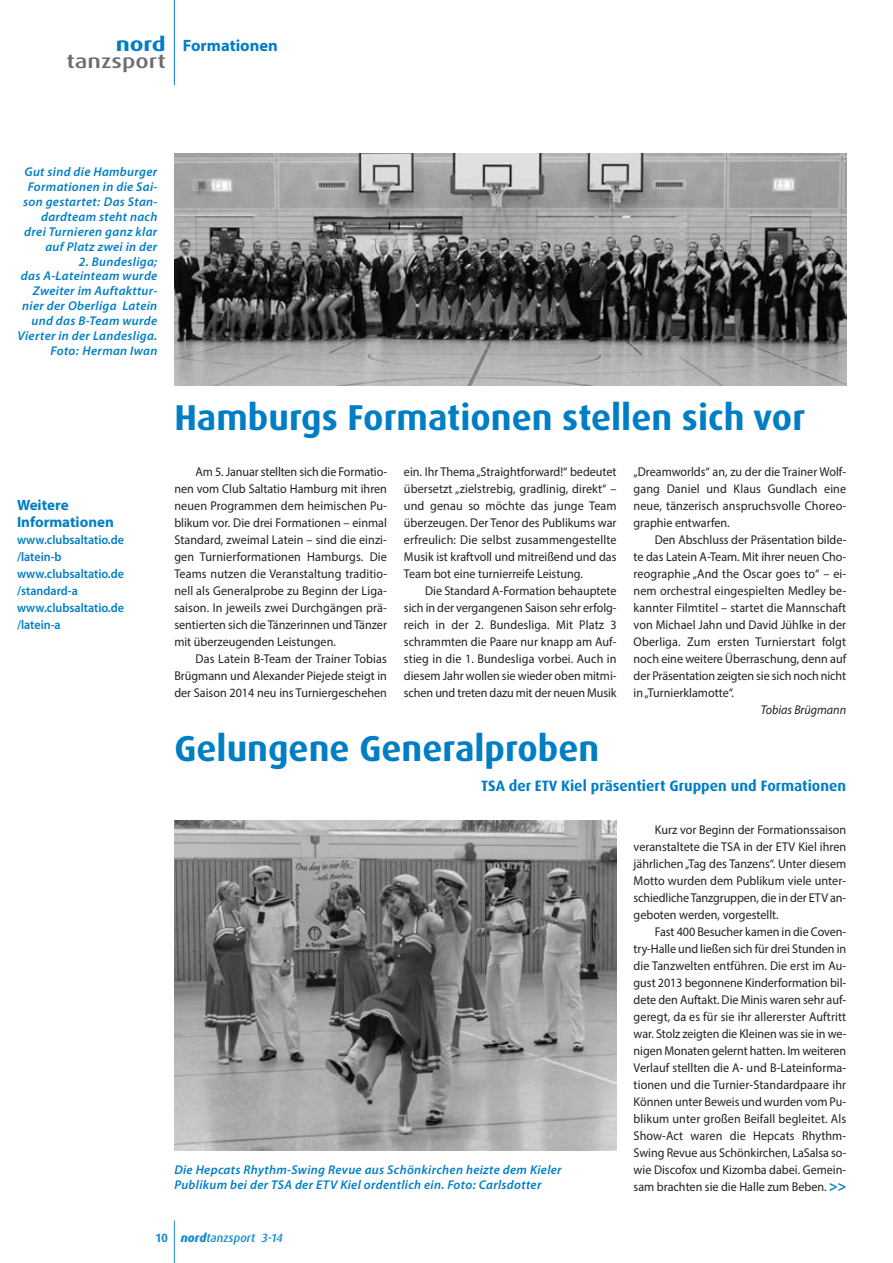
<style>
.page{position:relative;width:893px;height:1263px;background:#fff}
.page>*{position:absolute;margin:0;border:0;box-sizing:border-box;transform-origin:0 0}
.t1{font:700 36px "Dax OT";color:#007ec5}
.t2{font:500 19.5px "Dax OT";color:#6c6d70;scale:1.25 1}
.t3{font:700 19.5px "Dax OT";color:#007ec5;scale:1.25 1}
.t4{font:700 16.5px "Myriad Pro";color:#007ec5}
.t5{font:700 15px "Dax OT";color:#007ec5}
.t6{font:700 15px/17px "Myriad Pro";color:#007ec5}
.t7{font:12.75px/17px "Myriad Pro";color:#231f20;text-align:justify;scale:.95 1}
.t8{font:italic 600 12.75px/14.9px "Myriad Pro";letter-spacing:.025em;color:#007ec5;text-align:right}
.t9{font:600 12.75px/17px "Myriad Pro";color:#007ec5;scale:.95 1}
.t10{font:italic 12.75px "Myriad Pro";color:#231f20;scale:.95 1}
.t11{font:italic 500 12px "Dax OT";color:#178dce}
.s1{font-weight:700;font-size:15px;color:#007ec5}
.s2{font-weight:700;font-style:normal}
.s3{font-weight:800}
</style>
<div class="page">
<hr style="left:174px;top:1220px;width:1px;height:43px;background:#178dce">
<hr style="left:174px;top:0;width:1px;height:85px;background:#007ec5">
<img style="left:174px;top:153px;width:672px;height:233px">
<img style="left:174px;top:821px;width:443px;height:329px">
<h2 class="t3" style="left:116px;top:36px;width:42px">nord</h2>
<h2 class="t2" style="left:67px;top:49px;width:81px">tanzsport</h2>
<p class="t4" style="left:183px;top:39px;width:96px">Formationen</p>
<p class="t8" style="left:23px;top:166px;width:136px">Gut sind die Hamburger<br>Formationen in die Sai&shy;son gestartet: Das Stan&shy;dardteam steht nach drei Turnieren ganz klar auf Platz zwei in der</p>
<p class="t8" style="left:18px;top:255px;width:141px">2. Bundesliga;<br>das A-Lateinteam wurde<br>Zweiter im Auftakttur&shy;nier der Oberliga Latein und das B-Team wurde<br>Vierter in der Landesliga.<br>Foto: Herman Iwan</p>
<p class="t6" style="left:17px;top:498px;width:98px">Weitere<br>Informationen</p>
<p class="t9" style="left:17px;top:533px;width:114px">www.clubsaltatio.de /latein-b www.clubsaltatio.de /standard-a www.clubsaltatio.de /latein-a</p>
<h1 class="t1" style="left:174px;top:401px;width:632px">Hamburgs Formationen stellen sich vor</h1>
<p class="t7" style="left:174px;top:465px;width:225px;text-indent:21px">Am 5. Januar stellten sich die Formatio&shy;nen vom Club Saltatio Hamburg mit ihren neuen Programmen dem heimischen Pu&shy;blikum vor. Die drei Formationen – einmal Standard, zweimal Latein – sind die einzi&shy;gen Turnierformationen Hamburgs. Die Teams nutzen die Veranstaltung traditio&shy;nell als Generalprobe zu Beginn der Liga&shy;saison. In jeweils zwei Durchgängen prä&shy;sentierten sich die Tänzerinnen und Tänzer mit überzeugenden Leistungen.</p>
<p class="t7" style="left:174px;top:652px;width:225px;text-indent:21px">Das Latein B-Team der Trainer Tobias Brügmann und Alexander Piejede steigt in der Saison 2014 neu ins Turniergeschehen</p>
<p class="t7" style="left:404px;top:465px;width:225px">ein. Ihr Thema „Straightforward!“ bedeutet übersetzt „zielstrebig, gradlinig, direkt“ – und genau so möchte das junge Team überzeugen. Der Tenor des Publikums war erfreulich: Die selbst zusammengestellte Musik ist kraftvoll und mitreißend und das Team bot eine turnierreife Leistung.</p>
<p class="t7" style="left:404px;top:584px;width:225px;text-indent:21px">Die Standard A-Formation behauptete sich in der vergangenen Saison sehr erfolg&shy;reich in der 2. Bundesliga. Mit Platz 3 schrammten die Paare nur knapp am Auf&shy;stieg in die 1. Bundesliga vorbei. Auch in diesem Jahr wollen sie wieder oben mitmi&shy;schen und treten dazu mit der neuen Musik</p>
<p class="t7" style="left:634px;top:465px;width:225px">„Dreamworlds“ an, zu der die Trainer Wolf&shy;gang Daniel und Klaus Gundlach eine neue, tänzerisch anspruchsvolle Choreo&shy;graphie entwarfen.</p>
<p class="t7" style="left:634px;top:533px;width:226px;text-indent:21px">Den Abschluss der Präsentation bilde&shy;te das Latein A-Team. Mit ihrer neuen Cho&shy;reographie „And the Oscar goes to“ – ei&shy;nem orchestral eingespielten Medley be&shy;kannter Filmtitel – startet die Mannschaft von Michael Jahn und David Jühlke in der Oberliga. Zum ersten Turnierstart folgt noch eine weitere Überraschung, denn auf der Präsentation zeigten sie sich noch nicht in „Turnierklamotte“.</p>
<p class="t10" style="left:761px;top:705px;width:91px">Tobias Brügmann</p>
<h1 class="t1" style="left:174px;top:733px;width:426px">Gelungene Generalproben</h1>
<p class="t5" style="left:481px;top:779px;width:366px">TSA der ETV Kiel präsentiert Gruppen und Formationen</p>
<p class="t8" style="left:174px;top:1163px;width:389px;text-align:left">Die Hepcats Rhythm-Swing Revue aus Schönkirchen heizte dem Kieler<br>Publikum bei der TSA der ETV Kiel ordentlich ein. Foto: Carlsdotter</p>
<p class="t7" style="left:634px;top:822px;width:225px;text-indent:21px">Kurz vor Beginn der Formationssaison veranstaltete die TSA in der ETV Kiel ihren jährlichen „Tag des Tanzens“. Unter diesem Motto wurden dem Publikum viele unter&shy;schiedliche Tanzgruppen, die in der ETV an&shy;geboten werden, vorgestellt.</p>
<p class="t7" style="left:634px;top:924px;width:226px;text-indent:21px">Fast 400 Besucher kamen in die Coven&shy;try-Halle und ließen sich für drei Stunden in die Tanzwelten entführen. Die erst im Au&shy;gust 2013 begonnene Kinderformation bil&shy;dete den Auftakt. Die Minis waren sehr auf&shy;geregt, da es für sie ihr allererster Auftritt war. Stolz zeigten die Kleinen was sie in we&shy;nigen Monaten gelernt hatten. Im weiteren Verlauf stellten die A- und B-Lateinforma&shy;tionen und die Turnier-Standardpaare ihr Können unter Beweis und wurden vom Pu&shy;blikum unter großen Beifall begleitet. Als Show-Act waren die Hepcats Rhythm-Swing Revue aus Schönkirchen, LaSalsa so&shy;wie Discofox und Kizomba dabei. Gemein&shy;sam brachten sie die Halle zum Beben. <span class="s1">&gt;&gt;</span></p>
<p class="t11" style="left:156px;top:1230px;width:129px"><span class="s2">10</span> <span class="s3">nord</span>tanzsport 3-14</p>
</div>
